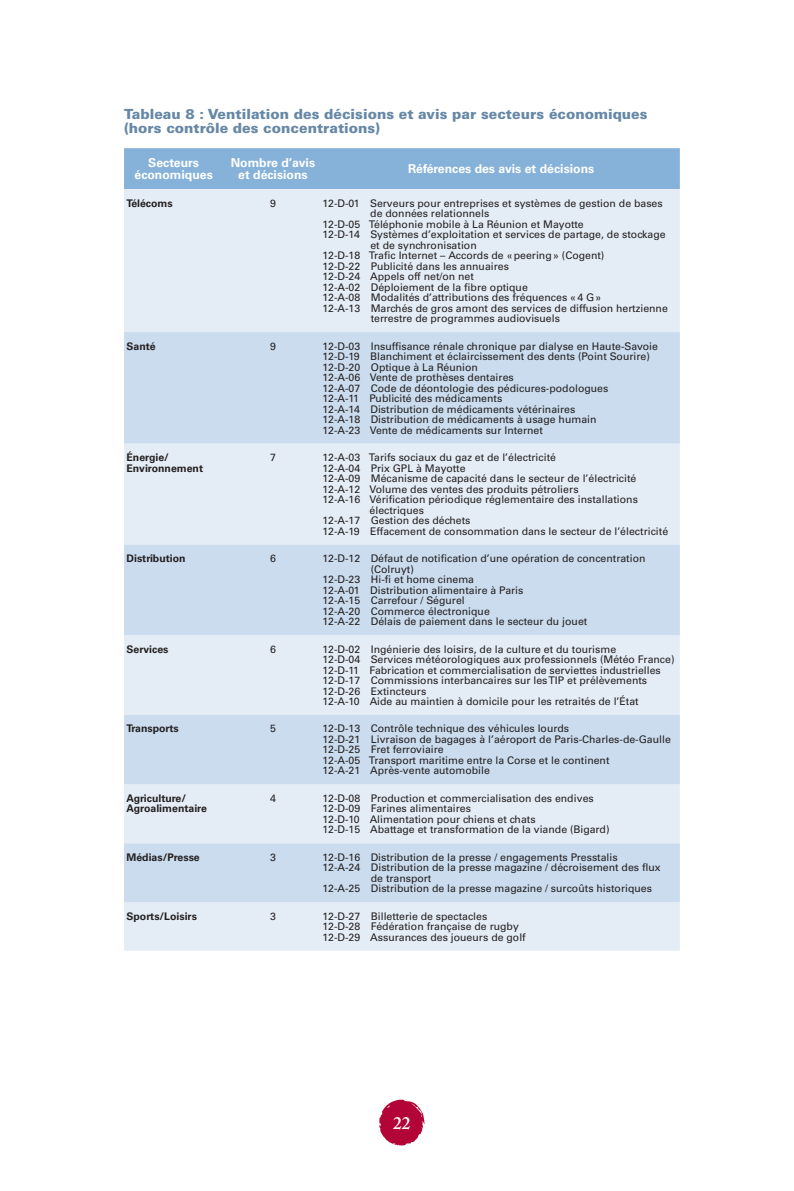
<style>
.page{position:relative;width:794px;height:1191px;background:#fff}
.page>*{position:absolute;margin:0;border:0;box-sizing:border-box;transform-origin:0 0}
.t1{font:600 17.5px "Adobe Caslon Pro";color:#fff}
.t2{font:900 14px/14px "Univers LT Std";color:#6688a6}
.t3{font:700 12.25px/12.2px "Univers LT Std";color:#fff;text-align:center}
.t4{font:10.5px/10.5px "Univers LT Std";color:#231f20}
.t5{font:700 10.5px/10.5px "Univers LT Std";color:#231f20}
</style>
<div class="page">
<svg style="left:379px;top:1099px;width:46px;height:47px"></svg>
<div style="left:124px;top:148px;width:556px;height:41px;background:#86b2d9"></div>
<div style="left:124px;top:189px;width:556px;height:761px;background:#e4edf6"></div>
<svg style="left:124px;top:332px;width:556px;height:570px;fill:#cadcee"></svg>
<h2 class="t2" style="left:124px;top:107px;width:525px">Tableau 8 : Ventilation des décisions et avis par secteurs économiques (hors contrôle des concentrations)</h2>
<p class="t3" style="left:134px;top:157px;width:80px">Secteurs économiques</p>
<p class="t3" style="left:231px;top:157px;width:86px">Nombre d’avis et décisions</p>
<p class="t3" style="left:408px;top:163px;width:188px">Références des avis et décisions</p>
<p class="t5" style="left:126px;top:198px;width:48px">Télécoms</p>
<p class="t4" style="left:270px;top:198px;width:7px">9</p>
<p class="t4" style="left:322px;top:198px;width:342px">12‑D‑01 Serveurs pour entreprises et systèmes de gestion de bases</p>
<p class="t4" style="left:370px;top:208px;width:121px">de données relationnels</p>
<p class="t4" style="left:322px;top:219px;width:263px">12‑D‑05 Téléphonie mobile à La Réunion et Mayotte</p>
<p class="t4" style="left:322px;top:229px;width:344px">12‑D‑14 Systèmes d’exploitation et services de partage, de stockage</p>
<p class="t4" style="left:370px;top:240px;width:108px">et de synchronisation</p>
<p class="t4" style="left:322px;top:250px;width:283px">12‑D‑18 Trafic Internet – Accords de «peering» (Cogent)</p>
<p class="t4" style="left:322px;top:261px;width:188px">12‑D‑22 Publicité dans les annuaires</p>
<p class="t4" style="left:322px;top:271px;width:153px">12‑D‑24 Appels off net/on net</p>
<p class="t4" style="left:322px;top:282px;width:207px">12-A-02 Déploiement de la fibre optique</p>
<p class="t4" style="left:322px;top:292px;width:280px">12-A-08 Modalités d’attributions des fréquences «4 G»</p>
<p class="t4" style="left:322px;top:303px;width:347px">12-A-13 Marchés de gros amont des services de diffusion hertzienne</p>
<p class="t4" style="left:371px;top:313px;width:191px">terrestre de programmes audiovisuels</p>
<p class="t5" style="left:126px;top:341px;width:30px">Santé</p>
<p class="t4" style="left:270px;top:341px;width:7px">9</p>
<p class="t4" style="left:322px;top:341px;width:337px">12‑D‑03 Insuffisance rénale chronique par dialyse en Haute-Savoie 12‑D‑19 Blanchiment et éclaircissement des dents (Point Sourire)<br>12‑D‑20 Optique à La Réunion<br>12-A-06 Vente de prothèses dentaires<br>12-A-07 Code de déontologie des pédicures-podologues<br>12-A-11 Publicité des médicaments<br>12-A-14 Distribution de médicaments vétérinaires<br>12-A-18 Distribution de médicaments à usage humain<br>12-A-23 Vente de médicaments sur Internet</p>
<p class="t5" style="left:126px;top:452px;width:78px">Énergie/<br>Environnement</p>
<p class="t4" style="left:270px;top:452px;width:7px">7</p>
<p class="t4" style="left:322px;top:452px;width:235px">12-A-03 Tarifs sociaux du gaz et de l’électricité</p>
<p class="t4" style="left:322px;top:463px;width:144px">12-A-04 Prix GPL à Mayotte</p>
<p class="t4" style="left:322px;top:473px;width:315px">12-A-09 Mécanisme de capacité dans le secteur de l’électricité</p>
<p class="t4" style="left:322px;top:484px;width:257px">12-A-12 Volume des ventes des produits pétroliers</p>
<p class="t4" style="left:322px;top:494px;width:317px">12-A-16 Vérification périodique réglementaire des installations</p>
<p class="t4" style="left:369px;top:505px;width:56px">électriques</p>
<p class="t4" style="left:322px;top:515px;width:149px">12-A-17 Gestion des déchets</p>
<p class="t4" style="left:322px;top:526px;width:347px">12-A-19 Effacement de consommation dans le secteur de l’électricité</p>
<p class="t5" style="left:126px;top:553px;width:61px">Distribution</p>
<p class="t4" style="left:270px;top:553px;width:7px">6</p>
<p class="t4" style="left:322px;top:553px;width:324px">12‑D‑12 Défaut de notification d’une opération de concentration</p>
<p class="t4" style="left:371px;top:563px;width:45px">(Colruyt)</p>
<p class="t4" style="left:322px;top:574px;width:153px">12‑D‑23 Hi-fi et home cinema</p>
<p class="t4" style="left:322px;top:584px;width:202px">12-A-01 Distribution alimentaire à Paris</p>
<p class="t4" style="left:322px;top:595px;width:144px">12-A-15 Carrefour / Ségurel</p>
<p class="t4" style="left:322px;top:605px;width:169px">12-A-20 Commerce électronique</p>
<p class="t4" style="left:322px;top:616px;width:266px">12-A-22 Délais de paiement dans le secteur du jouet</p>
<p class="t5" style="left:126px;top:643px;width:44px">Services</p>
<p class="t4" style="left:270px;top:643px;width:7px">6</p>
<p class="t4" style="left:322px;top:643px;width:353px">12‑D‑02 Ingénierie des loisirs, de la culture et du tourisme<br>12‑D‑04 Services météorologiques aux professionnels (Météo France)<br>12‑D‑11 Fabrication et commercialisation de serviettes industrielles 12‑D‑17 Commissions interbancaires sur les TIP et prélèvements 12‑D‑26 Extincteurs<br>12-A-10 Aide au maintien à domicile pour les retraités de l’État</p>
<p class="t5" style="left:126px;top:723px;width:54px">Transports</p>
<p class="t4" style="left:270px;top:723px;width:7px">5</p>
<p class="t4" style="left:322px;top:723px;width:350px">12‑D‑13 Contrôle technique des véhicules lourds<br>12‑D‑21 Livraison de bagages à l’aéroport de Paris-Charles-de-Gaulle 12‑D‑25 Fret ferroviaire<br>12-A-05 Transport maritime entre la Corse et le continent<br>12-A-21 Après-vente automobile</p>
<p class="t5" style="left:126px;top:793px;width:82px">Agriculture/<br>Agroalimentaire</p>
<p class="t4" style="left:270px;top:793px;width:7px">4</p>
<p class="t4" style="left:322px;top:793px;width:288px">12‑D‑08 Production et commercialisation des endives 12‑D‑09 Farines alimentaires<br>12‑D‑10 Alimentation pour chiens et chats<br>12‑D‑15 Abattage et transformation de la viande (Bigard)</p>
<p class="t5" style="left:126px;top:852px;width:75px">Médias/Presse</p>
<p class="t4" style="left:270px;top:852px;width:7px">3</p>
<p class="t4" style="left:322px;top:852px;width:297px">12‑D‑16 Distribution de la presse / engagements Presstalis</p>
<p class="t4" style="left:322px;top:862px;width:340px">12-A-24 Distribution de la presse magazine / décroisement des flux</p>
<p class="t4" style="left:371px;top:873px;width:62px">de transport</p>
<p class="t4" style="left:322px;top:883px;width:331px">12-A-25 Distribution de la presse magazine / surcoûts historiques</p>
<p class="t5" style="left:126px;top:911px;width:72px">Sports/Loisirs</p>
<p class="t4" style="left:270px;top:911px;width:7px">3</p>
<p class="t4" style="left:322px;top:911px;width:205px">12‑D‑27 Billetterie de spectacles<br>12‑D‑28 Fédération française de rugby<br>12‑D‑29 Assurances des joueurs de golf</p>
<h1 class="t1" style="left:393px;top:1112px;width:19px">22</h1>
</div>
